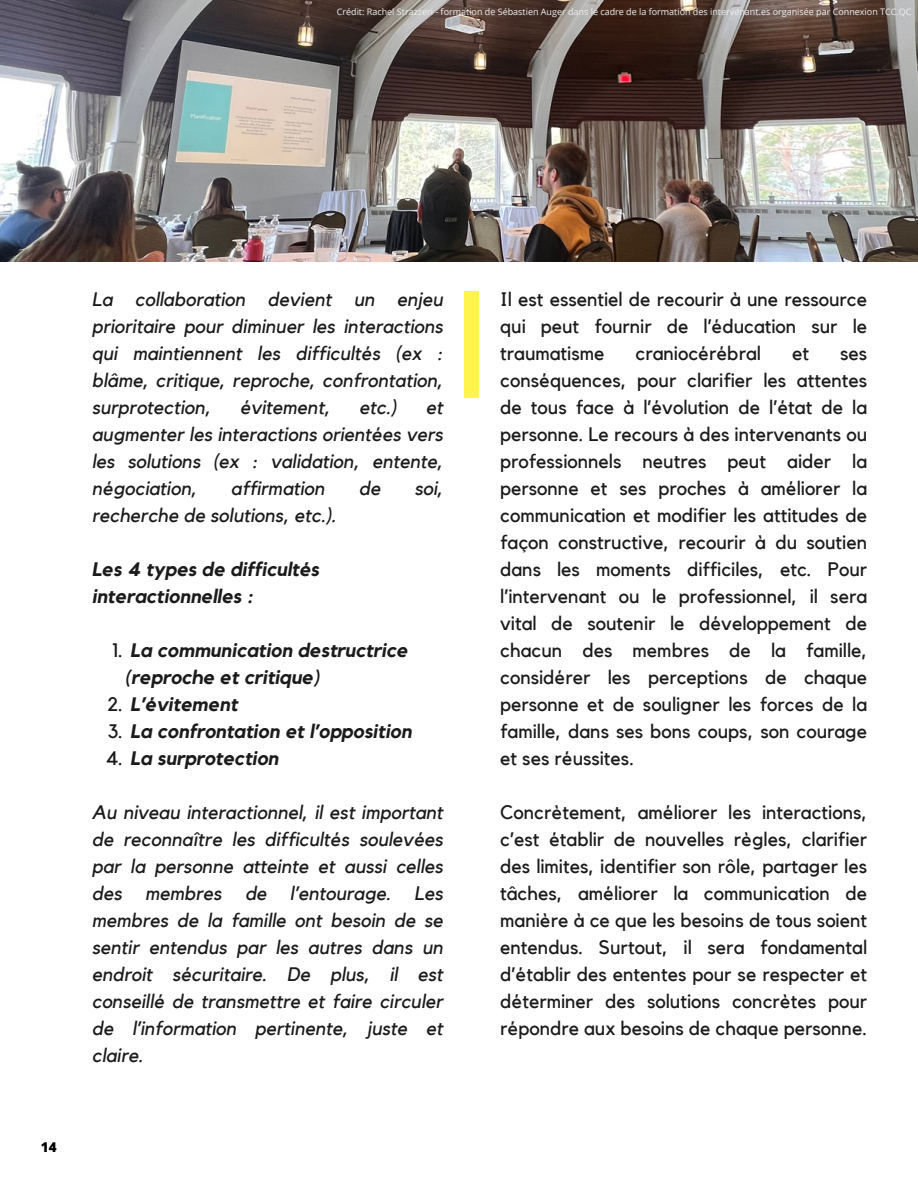
<style>
.page{position:relative;width:918px;height:1188px;background:#fff}
.page>*{position:absolute;margin:0;border:0;box-sizing:border-box;transform-origin:0 0}
.t1{font:19.5px/27px "Kollektif";color:#1b1b1b;text-align:justify}
.t2{font:italic 19.5px/27px "Kollektif";color:#1b1b1b;text-align:justify}
.t3{font:italic 700 19.5px/27px "Kollektif";color:#1b1b1b}
.t4{font:800 13.5px "Open Sans";color:#000}
.t5{font:9px "Open Sans";color:#edf0f2}
.s1{font-weight:400;font-style:normal}
</style>
<div class="page">
<div style="left:464px;top:291px;width:15px;height:107px;background:#fff34d"></div>
<img style="left:0;top:0;width:918px;height:261px">
<p class="t5" style="left:337px;top:5px;width:576px">Crédit: Rachel Strazzeri - formation de Sébastien Auger dans le cadre de la formation des intervenant.es organisée par Connexion TCC.QC</p>
<p class="t4" style="left:41px;top:1138px;width:17px">14</p>
<p class="t2" style="left:92px;top:287px;width:353px">La collaboration devient un enjeu prioritaire pour diminuer les interactions qui maintiennent les difficultés (ex : blâme, critique, reproche, confrontation, surprotection,</p>
<p class="t2" style="left:240px;top:395px;width:92px">évitement,</p>
<p class="t2" style="left:359px;top:395px;width:39px">etc.)</p>
<p class="t2" style="left:92px;top:395px;width:353px;text-indent:334px">et augmenter les interactions orientées vers les solutions (ex : validation, entente, négociation,</p>
<p class="t2" style="left:231px;top:476px;width:95px">affirmation</p>
<p class="t2" style="left:359px;top:476px;width:23px">de</p>
<p class="t2" style="left:414px;top:476px;width:30px">soi,</p>
<p class="t2" style="left:92px;top:503px;width:246px">recherche de solutions, etc.).</p>
<p class="t3" style="left:92px;top:557px;width:229px">Les 4 types de difficultés interactionnelles :</p>
<p class="t3" style="left:125px;top:638px;width:284px;text-indent:-12px"><span class="s1">1.</span> La communication destructrice (reproche et critique)</p>
<p class="t3" style="left:108px;top:692px;width:131px"><span class="s1">2.</span> L’évitement</p>
<p class="t3" style="left:108px;top:719px;width:305px"><span class="s1">3.</span> La confrontation et l’opposition</p>
<p class="t3" style="left:106px;top:746px;width:174px"><span class="s1">4.</span> La surprotection</p>
<p class="t2" style="left:92px;top:800px;width:353px">Au niveau interactionnel, il est important de reconnaître les difficultés soulevées par la personne atteinte et aussi celles des membres de l’entourage. Les membres de la famille ont besoin de se sentir entendus par les autres dans un endroit sécuritaire. De plus, il est conseillé de transmettre et faire circuler de l’information pertinente, juste et claire.</p>
<p class="t1" style="left:500px;top:287px;width:368px">Il est essentiel de recourir à une ressource qui peut fournir de l’éducation sur le traumatisme</p>
<p class="t1" style="left:636px;top:341px;width:127px">craniocérébral</p>
<p class="t1" style="left:792px;top:341px;width:18px">et</p>
<p class="t1" style="left:500px;top:341px;width:368px;text-indent:340px">ses conséquences, pour clarifier les attentes de tous face à l’évolution de l’état de la personne. Le recours à des intervenants ou professionnels neutres peut aider la personne et ses proches à améliorer la communication et modifier les attitudes de façon constructive, recourir à du soutien dans les moments difficiles, etc. Pour l’intervenant ou le professionnel, il sera vital de soutenir le développement de chacun des membres de la famille, considérer les perceptions de chaque personne et de souligner les forces de la famille, dans ses bons coups, son courage et ses réussites.</p>
<p class="t1" style="left:500px;top:800px;width:368px">Concrètement, améliorer les interactions, c’est établir de nouvelles règles, clarifier des limites, identifier son rôle, partager les tâches, améliorer la communication de manière à ce que les besoins de tous soient entendus. Surtout, il sera fondamental d’établir des ententes pour se respecter et déterminer des solutions concrètes pour répondre aux besoins de chaque personne.</p>
</div>
